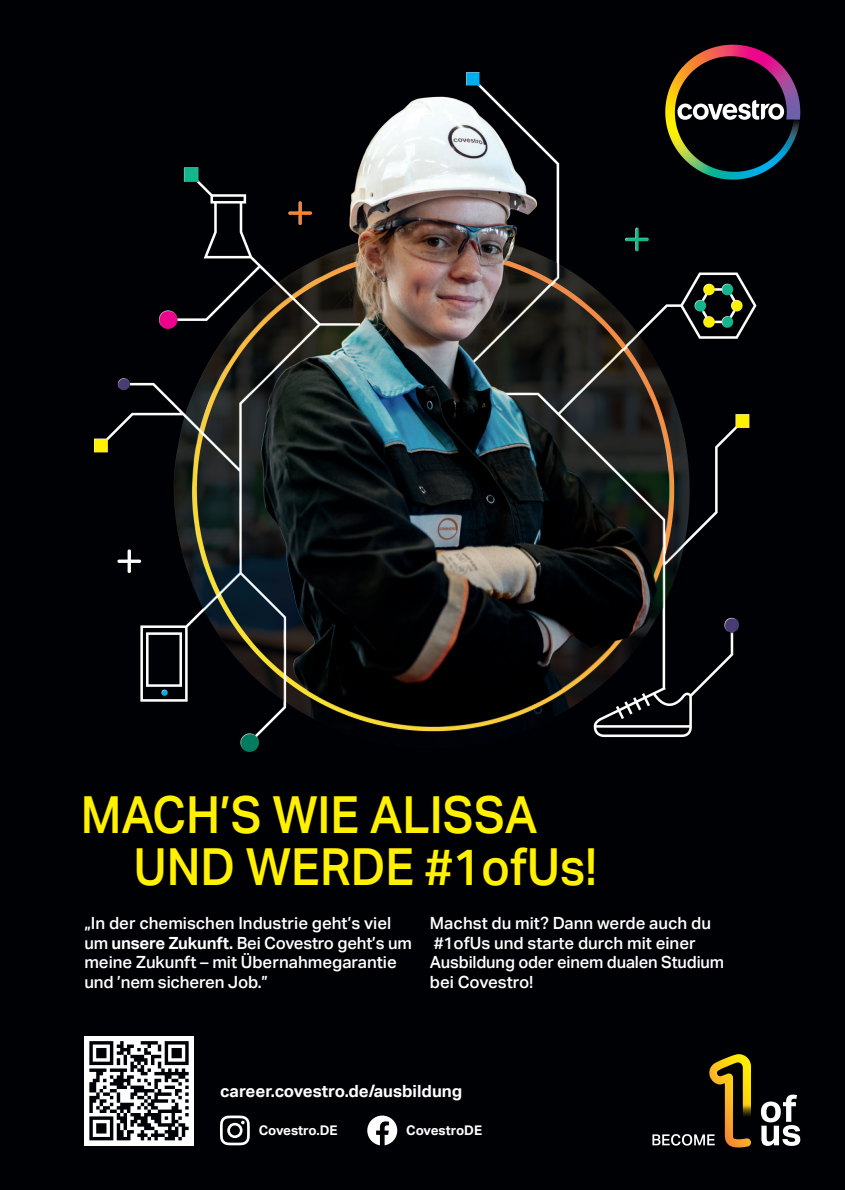
<style>
.page{position:relative;width:845px;height:1190px;background:#fff}
.page>*{position:absolute;margin:0;border:0;box-sizing:border-box;transform-origin:0 0}
.t1{font:500 51.1px/51.1px "Aktiv Grotesk";color:#fff101;scale:.93 1}
.t2{font:500 16.8px/19.6px "Aktiv Grotesk";color:#fff}
.t3{font:700 16.8px "Aktiv Grotesk";color:#fff}
.t4{font:700 13.3px "Aktiv Grotesk";color:#fff}
.s1{font-weight:700}
</style>
<div class="page">
<div style="left:0;top:0;width:844px;height:1190px;background:#000104"></div>
<img style="left:94px;top:44px;width:699px;height:708px">
<svg style="left:677px;top:100px;width:107px;height:20px"></svg>
<svg style="left:669px;top:45px;width:63px;height:44px"></svg>
<svg style="left:760px;top:1094px;width:40px;height:52px"></svg>
<svg style="left:652px;top:1054px;width:98px;height:93px"></svg>
<div style="left:84px;top:1036px;width:109px;height:109px;background:#fff"></div>
<svg style="left:220px;top:1115px;width:30px;height:30px"></svg>
<svg style="left:367px;top:1115px;width:30px;height:30px"></svg>
<svg style="left:89px;top:1041px;width:100px;height:99px"></svg>
<h1 class="t1" style="left:134px;top:790px;width:499px;text-indent:-53px">MACH’S WIE ALISSA<br>UND WERDE #1ofUs!</h1>
<p class="t2" style="left:84px;top:913px;width:329px">„In der chemischen Industrie geht’s viel um <span class="s1">unsere Zukunft.</span> Bei Covestro geht’s um meine Zukunft – mit Übernahmegarantie und ’nem sicheren Job.”</p>
<p class="t2" style="left:430px;top:913px;width:296px">Machst du mit? Dann werde auch du #1ofUs und starte durch mit einer<br>Ausbildung oder einem dualen Studium bei Covestro!</p>
<p class="t3" style="left:220px;top:1081px;width:244px">career.covestro.de/ausbildung</p>
<p class="t4" style="left:259px;top:1122px;width:80px">Covestro.DE</p>
<p class="t4" style="left:406px;top:1122px;width:77px">CovestroDE</p>
</div>
